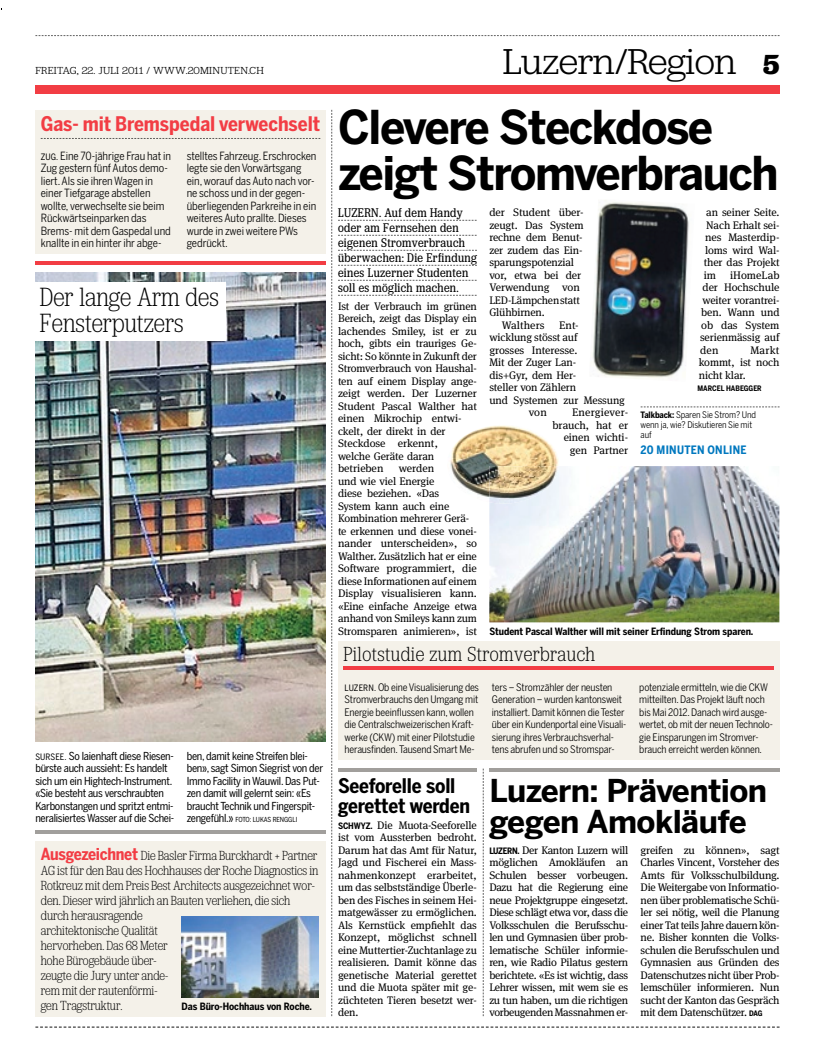
<style>
.page{position:relative;width:815px;height:1063px;background:#fff}
.page>*{position:absolute;margin:0;border:0;box-sizing:border-box;transform-origin:0 0}
.t1{font:700 46.25px/46.2px "Benton Sans";letter-spacing:-.035em;color:#000;scale:.95 1}
.t2{font:300 37.5px "Jubilat";letter-spacing:-.01em;color:#000}
.t3{font:700 31.25px/31.2px "Benton Sans";letter-spacing:-.02em;color:#000}
.t4{font:300 27.5px/26.2px "Jubilat Cond";color:#000}
.t5{font:300 21.25px "Jubilat Cond";letter-spacing:.02em;color:#000}
.t6{font:700 20px/20px "Benton Sans Cond";letter-spacing:-.01em;color:#000}
.t7{font:700 20px "Benton Sans Cond";color:#f23d44}
.t8{font:300 13.75px/15px "Jubilat Cond";letter-spacing:-.005em;color:#000}
.t9{font:13.12px/15px "Jubilat Cond";letter-spacing:.025em;color:#000}
.t10{font:700 11.5px "Benton Sans Cond";letter-spacing:.025em;color:#0078bf}
.t11{font:11.25px/12.5px "Benton Sans Cond";letter-spacing:-.005em;color:#000}
.t12{font:11px/12.5px "Meta Serif OT";letter-spacing:-.015em;color:#000;text-align:justify}
.t13{font:11px/12.5px "Benton Sans Cond";letter-spacing:-.025em;color:#000}
.t14{font:11px "Meta Serif OT";letter-spacing:.005em;color:#000}
.t15{font:300 10.62px "Jubilat";letter-spacing:.02em;color:#000}
.t16{font:10.25px/12.5px "Benton Sans Cond";letter-spacing:-.015em;color:#000}
.t17{font:700 10px "Benton Sans Cond";letter-spacing:-.005em;color:#000}
.t18{font:9px/10px "Benton Sans Cond";letter-spacing:-.01em;color:#000}
.t19{font:700 7.5px "Benton Sans Cond";color:#000}
.t20{font:6.88px "Benton Sans Cond";letter-spacing:-.01em;color:#000}
.s1{font-size:8.75px}
.s2{font-size:11px}
.s3{font-family:"Benton Sans Cond";font-weight:700;font-size:16.5px;color:#f23d44}
.s4{font-weight:700;font-size:28.75px}
.s5{font-weight:700;font-size:8.75px}
.s6{font-family:"Meta Serif OT";font-weight:400;font-size:11px}
.s7{font-family:"Benton Sans Cond";font-weight:700;font-size:8.75px}
.s8{font-family:"Benton Sans Cond";font-weight:700;font-size:7.5px}
</style>
<div class="page">
<div style="left:35px;top:841px;width:291px;height:175px;background:#f4f1e9"></div>
<div style="left:35px;top:85px;width:745px;height:9px;background:#f23d44"></div>
<svg style="left:35px;top:35px;width:745px;height:1px"></svg>
<svg style="left:35px;top:1027px;width:745px;height:1px"></svg>
<img style="left:489px;top:466px;width:290px;height:156px">
<img style="left:592px;top:200px;width:97px;height:178px">
<img style="left:489px;top:466px;width:19px;height:38px">
<div style="left:338px;top:641px;width:442px;height:119px;background:#f4f1e9"></div>
<hr style="left:343px;top:666px;width:431px;height:3px;background:#f23d44">
<svg style="left:641px;top:407px;width:139px;height:1px"></svg>
<hr style="left:489px;top:768px;width:291px;height:4px;background:#a19f9c">
<img style="left:35px;top:272px;width:291px;height:469px">
<svg style="left:332px;top:110px;width:145px;height:906px"></svg>
<svg style="left:483px;top:769px;width:1px;height:247px"></svg>
<div style="left:35px;top:110px;width:291px;height:144px;background:#f4f1e9"></div>
<svg style="left:41px;top:138px;width:279px;height:1px"></svg>
<hr style="left:35px;top:830px;width:291px;height:4px;background:#a19f9c">
<img style="left:181px;top:916px;width:138px;height:81px">
<hr style="left:35px;top:261px;width:291px;height:4px;background:#f23d44">
<div style="left:30px;top:283px;width:195px;height:58px;background:#fff"></div>
<p class="t15" style="left:35px;top:65px;width:230px">FREITAG, 22. JULI 2011 / WWW.20MINUTEN.CH</p>
<h3 class="t7" style="left:41px;top:112px;width:281px">Gas- mit Bremspedal verwechselt</h3>
<p class="t11" style="left:41px;top:149px;width:132px"><span class="s1">ZUG.</span> Eine 70-jährige Frau hat in<br>Zug gestern fünf Autos demo&shy;liert. Als sie ihren Wagen in einer Tiefgarage abstellen wollte, verwechselte sie beim<br>Rückwärtseinparken das<br>Brems- mit dem Gaspedal und knallte in ein hinter ihr abge-</p>
<p class="t11" style="left:187px;top:149px;width:131px">stelltes Fahrzeug. Erschrocken legte sie den Vorwärtsgang ein, worauf das Auto nach vor&shy;ne schoss und in der gegen&shy;überliegenden Parkreihe in ein weiteres Auto prallte. Dieses wurde in zwei weitere PWs gedrückt.</p>
<h3 class="t4" style="left:40px;top:283px;width:180px">Der lange Arm des<br>Fensterputzers</h3>
<p class="t13" style="left:35px;top:750px;width:140px"><span class="s1">SURSEE.</span> So laienhaft diese Riesen&shy;bürste auch aussieht: Es handelt sich um ein Hightech-Ins trument. «Sie besteht aus verschraubten Karbonstangen und spritzt entmi&shy;neralisiertes Wasser auf die Schei-</p>
<p class="t13" style="left:187px;top:750px;width:138px">ben, damit keine Streifen blei&shy;ben», sagt Simon Siegrist von der<br>Immo Facility in Wauwil. Das Put&shy;zen damit will gelernt sein: «Es braucht Technik und Fingerspit-</p>
<p class="t20" style="left:187px;top:816px;width:112px"><span class="s2">zengefühl.»</span> FOTO: LUKAS RENGGLI</p>
<p class="t8" style="left:41px;top:847px;width:279px"><span class="s3">Ausgezeichnet</span> Die Basler Firma Burckhardt + Partner AG ist für den Bau des Hochhauses der Roche Diagnostics in Rotkreuz mit dem Preis Best Architects ausgezeichnet wor&shy;den. Dieser wird jährlich an Bauten verliehen, die sich durch herausragende<br>architektonische Qualität<br>hervorheben. Das 68 Meter<br>hohe Bürogebäude über-<br>zeugte die Jury unter ande-<br>rem mit der rautenförmi-<br>gen Tragstruktur.</p>
<p class="t17" style="left:182px;top:1000px;width:132px">Das Büro-Hochhaus von Roche.</p>
<h2 class="t2" style="left:503px;top:43px;width:278px">Luzern/Region <span class="s4">5</span></h2>
<h1 class="t1" style="left:338px;top:103px;width:465px">Clevere Steckdose zeigt Stromverbrauch</h1>
<p class="t9" style="left:338px;top:205px;width:140px">LUZERN. Auf dem Handy oder am Fernsehen den eigenen Stromverbrauch überwachen: Die Erfindung eines Luzerner Studenten soll es möglich machen.</p>
<p class="t12" style="left:338px;top:300px;width:140px;text-align:left">Ist der Verbrauch im grünen<br>Bereich, zeigt das Display ein lachendes Smiley, ist er zu hoch, gibts ein trauriges Ge&shy;sicht: So könnte in Zukunft der<br>Stromverbrauch von Haushal&shy;ten auf einem Display ange&shy;zeigt werden. Der Luzerner<br>Student Pascal Walther hat einen Mikrochip entwi&shy;ckelt, der direkt in der<br>Steckdose erkennt,<br>welche Geräte daran betrieben</p>
<p class="t12" style="left:489px;top:206px;width:96px">der Student über-</p>
<p class="t12" style="left:489px;top:219px;width:96px">zeugt. Das System</p>
<p class="t12" style="left:489px;top:231px;width:95px">rechne dem Benut-</p>
<p class="t12" style="left:489px;top:244px;width:95px">zer zudem das Ein-</p>
<p class="t12" style="left:489px;top:256px;width:86px">sparungspotenzial</p>
<p class="t12" style="left:489px;top:269px;width:93px">vor, etwa bei der</p>
<p class="t12" style="left:489px;top:281px;width:92px">Verwendung von</p>
<p class="t12" style="left:489px;top:294px;width:92px">LED-Lämpchen statt</p>
<p class="t12" style="left:489px;top:306px;width:57px">Glühbirnen.</p>
<p class="t14" style="left:502px;top:318px;width:44px">Walthers</p>
<p class="t12" style="left:559px;top:319px;width:21px">Ent-</p>
<p class="t12" style="left:489px;top:331px;width:90px">wicklung stösst auf</p>
<p class="t12" style="left:489px;top:344px;width:90px">grosses Interesse.</p>
<p class="t12" style="left:489px;top:356px;width:88px">Mit der Zuger Lan-</p>
<p class="t12" style="left:489px;top:369px;width:88px">dis+Gyr, dem Her-</p>
<p class="t12" style="left:489px;top:381px;width:88px">steller von Zählern</p>
<p class="t12" style="left:489px;top:394px;width:137px">und Systemen zur Messung</p>
<p class="t12" style="left:529px;top:406px;width:20px">von</p>
<p class="t12" style="left:552px;top:406px;width:77px;text-align:right">Energiever&shy;brauch, hat er einen wichti&shy;gen Partner</p>
<p class="t12" style="left:704px;top:206px;width:77px">an seiner Seite.<br>Nach Erhalt sei&shy;nes Masterdip&shy;loms wird Wal&shy;ther das Projekt im</p>
<p class="t12" style="left:700px;top:269px;width:81px;text-indent:30px">iHomeLab der Hochschule weiter vorantrei&shy;ben. Wann und ob das System serienmässig auf den</p>
<p class="t12" style="left:699px;top:344px;width:82px;text-indent:52px">Markt kommt, ist noch nicht klar.</p>
<p class="t19" style="left:698px;top:384px;width:66px">MARCEL HABEGGER</p>
<p class="t18" style="left:641px;top:410px;width:117px"><span class="s5">Talkback:</span> Sparen Sie Strom? Und wenn ja, wie? Diskutieren Sie mit auf</p>
<p class="t10" style="left:641px;top:443px;width:107px">20 MINUTEN ONLINE</p>
<p class="t12" style="left:338px;top:463px;width:140px;text-align:left;text-indent:61px">werden<br>und wie viel Energie<br>diese beziehen. «Das<br>System kann auch eine<br>Kombination mehrerer Gerä&shy;te erkennen und diese von ei&shy;nander unterscheiden», so<br>Walther. Zusätzlich hat er eine<br>Software programmiert, die diese Informationen auf einem<br>Display visualisieren kann. «Eine einfache Anzeige etwa anhand von Smileys kann zum</p>
<p class="t17" style="left:338px;top:625px;width:417px"><span class="s6">Stromsparen animieren», ist</span> Student Pascal Walther will mit seiner Erfindung Strom sparen.</p>
<h3 class="t5" style="left:343px;top:643px;width:253px">Pilotstudie zum Stromverbrauch</h3>
<p class="t16" style="left:345px;top:681px;width:136px"><span class="s1">LUZERN.</span> Ob eine Visualisierung des Stromverbrauchs den Umgang mit Energie beeinflussen kann, wollen die Centralschweizerischen Kraft&shy;werke (CKW) mit einer Pilotstudie herausfinden. Tausend Smart Me-</p>
<p class="t16" style="left:492px;top:681px;width:136px">ters – Stromzähler der neusten Generation – wurden kantonsweit installiert. Damit können die Tester über ein Kundenportal eine Visuali&shy;sierung ihres Verbrauchsverhal&shy;tens abrufen und so Stromspar-</p>
<p class="t16" style="left:639px;top:681px;width:135px">potenziale ermitteln, wie die CKW mitteilten. Das Projekt läuft noch bis Mai 2012. Danach wird ausge&shy;wertet, ob mit der neuen Technolo&shy;gie Einsparungen im Stromver&shy;brauch erreicht werden können.</p>
<h3 class="t6" style="left:338px;top:776px;width:133px">Seeforelle soll gerettet werden</h3>
<p class="t12" style="left:338px;top:819px;width:140px"><span class="s7">SCHWYZ.</span> Die Muota-Seeforelle ist vom Aussterben bedroht.<br>Darum hat das Amt für Natur, Jagd und Fischerei ein Mass&shy;nahmenkonzept erarbeitet, um das selbstständige Überle&shy;ben des Fisches in seinem Hei&shy;matgewässer zu ermöglichen.<br>Als Kernstück empfiehlt das Konzept, möglichst schnell eine Muttertier-Zuchtanlage zu realisieren. Damit könne das genetische Material gerettet und die Muota später mit ge&shy;züchteten Tieren besetzt wer&shy;den.</p>
<h3 class="t3" style="left:489px;top:774px;width:279px">Luzern: Prävention gegen Amokläufe</h3>
<p class="t12" style="left:489px;top:844px;width:140px"><span class="s7">LUZERN.</span> Der Kanton Luzern will möglichen Amokläufen an Schulen besser vorbeugen.<br>Dazu hat die Regierung eine neue Projektgruppe eingesetzt.<br>Diese schlägt etwa vor, dass die Volksschulen die Berufsschu&shy;len und Gymnasien über prob&shy;lematische Schüler informie&shy;ren, wie Radio Pilatus gestern berichtete. «Es ist wichtig, dass Lehrer wissen, mit wem sie es zu tun haben, um die richtigen vorbeugenden Massnahmen er-</p>
<p class="t12" style="left:641px;top:844px;width:140px">greifen zu können», sagt Charles Vincent, Vorsteher des Amts für Volksschulbildung.<br>Die Weitergabe von Informatio&shy;nen über problematische Schü&shy;ler sei nötig, weil die Planung einer Tat teils Jahre dauern kön&shy;ne. Bisher konnten die Volks&shy;schulen die Berufsschulen und Gymnasien aus Gründen des Datenschutzes nicht über Prob&shy;lemschüler informieren. Nun sucht der Kanton das Gespräch mit dem Datenschützer. <span class="s8">DAG</span></p>
</div>
